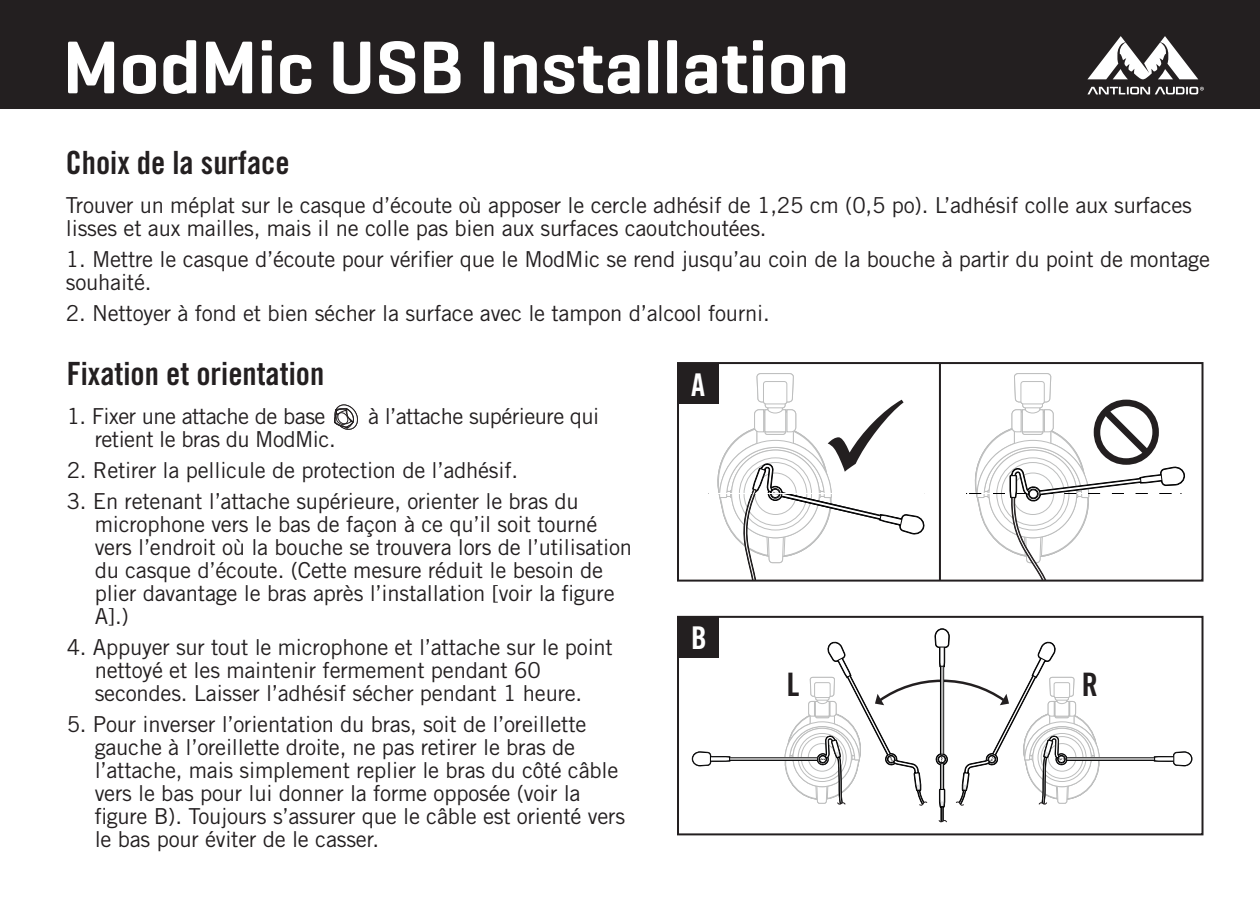
<style>
.page{position:relative;width:1260px;height:900px;background:#fff}
.page>*{position:absolute;margin:0;border:0;box-sizing:border-box;transform-origin:0 0}
.t1{font:600 76px "Geogrotesque";color:#fff}
.t2{font:32.4px "Trade Gothic LT Std Bd Cn 20";color:#231f20}
.t3{font:32px "Trade Gothic LT Std Bd Cn 20";color:#231f20}
.t4{font:31.4px "Trade Gothic LT Std Bd Cn 20";color:#fff}
.t5{font:22px/23px "Trade Gothic LT Std";letter-spacing:-.01em;color:#231f20}
</style>
<div class="page">
<div style="left:0;top:0;width:1260px;height:108px;background:#231f20"></div>
<div style="left:0;top:0;width:1260px;height:109px;border:2px solid #231f20"></div>
<hr style="left:939px;top:363px;width:2px;height:218px;background:#231f20">
<svg style="left:966px;top:373px;width:219px;height:206px"></svg>
<svg style="left:708px;top:373px;width:217px;height:206px"></svg>
<div style="left:678px;top:363px;width:41px;height:41px;background:#231f20"></div>
<div style="left:678px;top:617px;width:41px;height:41px;background:#231f20"></div>
<div style="left:677px;top:362px;width:527px;height:220px;border:2px solid #231f20"></div>
<div style="left:677px;top:616px;width:527px;height:219px;border:2px solid #231f20"></div>
<svg style="left:692px;top:628px;width:500px;height:208px"></svg>
<svg style="left:334px;top:404px;width:24px;height:26px"></svg>
<svg style="left:1087px;top:36px;width:111px;height:43px"></svg>
<svg style="left:1087px;top:87px;width:117px;height:7px"></svg>
<h1 class="t1" style="left:63px;top:20px;width:788px">ModMic USB Installation</h1>
<h3 class="t3" style="left:66px;top:143px;width:225px">Choix de la surface</h3>
<p class="t5" style="left:66px;top:193px;width:1128px">Trouver un méplat sur le casque d’écoute où apposer le cercle adhésif de 1,25 cm (0,5 po). L’adhésif colle aux surfaces lisses et aux mailles, mais il ne colle pas bien aux surfaces caoutchoutées.</p>
<p class="t5" style="left:66px;top:247px;width:1146px">1. Mettre le casque d’écoute pour vérifier que le ModMic se rend jusqu’au coin de la bouche à partir du point de montage souhaité.</p>
<p class="t5" style="left:66px;top:301px;width:705px">2. Nettoyer à fond et bien sécher la surface avec le tampon d’alcool fourni.</p>
<h3 class="t3" style="left:67px;top:354px;width:259px">Fixation et orientation</h3>
<p class="t5" style="left:67px;top:405px;width:260px">1. Fixer une attache de base</p>
<p class="t5" style="left:368px;top:405px;width:233px">à l’attache supérieure qui</p>
<p class="t5" style="left:95px;top:428px;width:243px">retient le bras du ModMic.</p>
<p class="t5" style="left:67px;top:459px;width:453px">2. Retirer la pellicule de protection de l’adhésif.</p>
<p class="t5" style="left:95px;top:490px;width:539px;text-indent:-28px">3. En retenant l’attache supérieure, orienter le bras du microphone vers le bas de façon à ce qu’il soit tourné vers l’endroit où la bouche se trouvera lors de l’utilisation du casque d’écoute. (Cette mesure réduit le besoin de plier davantage le bras après l’installation [voir la figure A].)</p>
<p class="t5" style="left:95px;top:636px;width:520px;text-indent:-28px">4. Appuyer sur tout le microphone et l’attache sur le point nettoyé et les maintenir fermement pendant 60 secondes. Laisser l’adhésif sécher pendant 1 heure.</p>
<p class="t5" style="left:95px;top:713px;width:532px;text-indent:-28px">5. Pour inverser l’orientation du bras, soit de l’oreillette gauche à l’oreillette droite, ne pas retirer le bras de l’attache, mais simplement replier le bras du côté câble vers le bas pour lui donner la forme opposée (voir la figure B). Toujours s’assurer que le câble est orienté vers le bas pour éviter de le casser.</p>
<h3 class="t4" style="left:691px;top:365px;width:15px">A</h3>
<h3 class="t4" style="left:691px;top:619px;width:17px">B</h3>
<h2 class="t2" style="left:787px;top:665px;width:14px">L</h2>
<h2 class="t2" style="left:1082px;top:665px;width:18px">R</h2>
</div>
